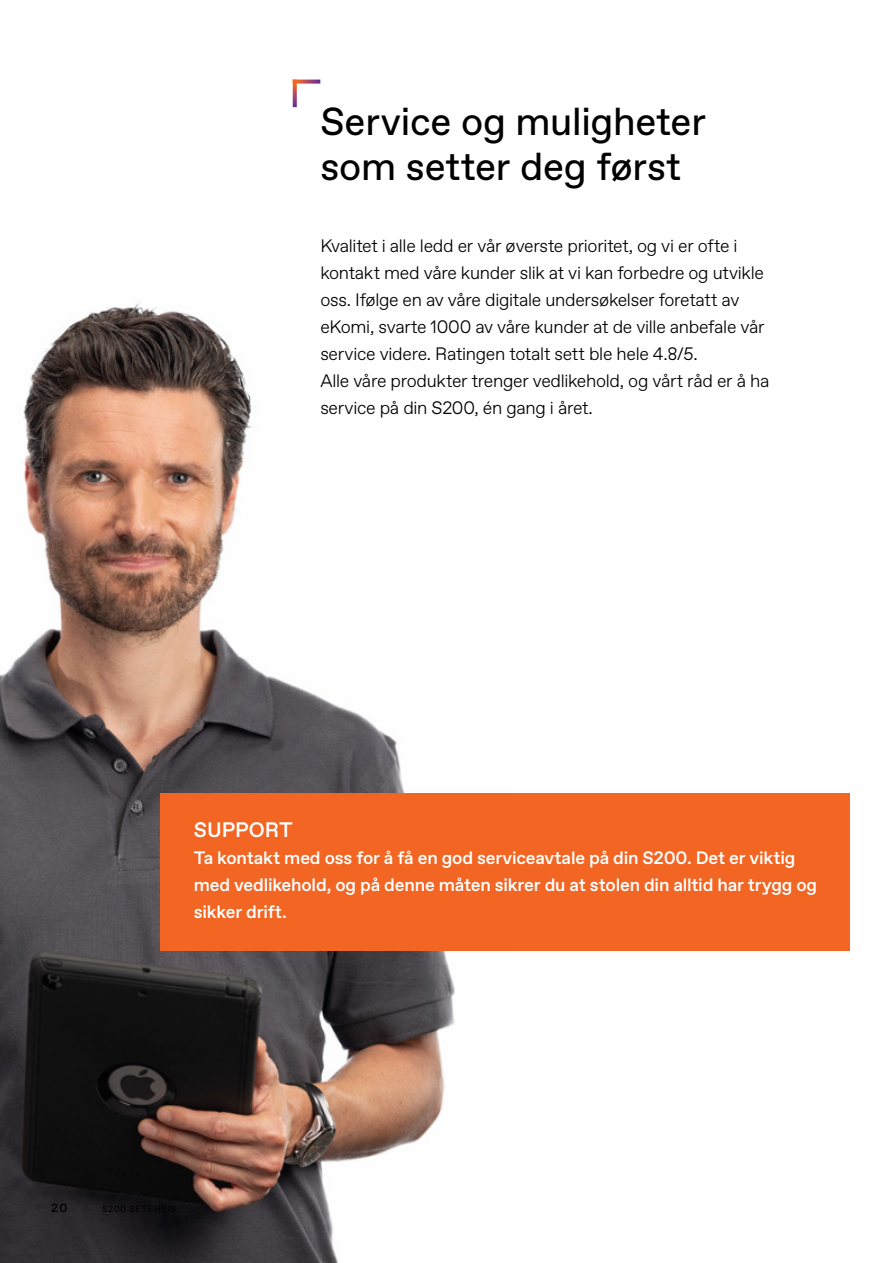
<style>
.page{position:relative;width:893px;height:1263px;background:#fff}
.page>*{position:absolute;margin:0;border:0;box-sizing:border-box;transform-origin:0 0}
.t1{font:39px/45px "TKE Type";letter-spacing:-.005em;color:#000}
.t2{font:500 21px "TKE Type";color:#fff}
.t3{font:300 18px/27px "TKE Type";letter-spacing:-.015em;color:#000}
.t4{font:500 18px/27px "TKE Type";letter-spacing:-.01em;color:#fff}
.t5{font:500 12px "TKE Type";color:#000}
</style>
<div class="page">
<img style="left:0;top:303px;width:510px;height:960px">
<div style="left:160px;top:793px;width:690px;height:157px;background:#f26522"></div>
<svg style="left:293px;top:84px;width:4px;height:23px"></svg>
<svg style="left:293px;top:80px;width:27px;height:4px"></svg>
<h1 class="t1" style="left:320px;top:100px;width:387px">Service og muligheter som setter deg først</h1>
<p class="t3" style="left:320px;top:232px;width:451px">Kvalitet i alle ledd er vår øverste prioritet, og vi er ofte i kontakt med våre kunder slik at vi kan forbedre og utvikle oss. Ifølge en av våre digitale undersøkelser foretatt av eKomi, svarte 1000 av våre kunder at de ville anbefale vår service videre. Ratingen totalt sett ble hele 4.8/5.<br>Alle våre produkter trenger vedlikehold, og vårt råd er å ha service på din S200, én gang i året.</p>
<p class="t5" style="left:51px;top:1201px;width:18px">20</p>
<p class="t2" style="left:194px;top:817px;width:100px">SUPPORT</p>
<p class="t4" style="left:194px;top:845px;width:625px">Ta kontakt med oss for å få en god serviceavtale på din S200. Det er viktig med vedlikehold, og på denne måten sikrer du at stolen din alltid har trygg og sikker drift.</p>
</div>
